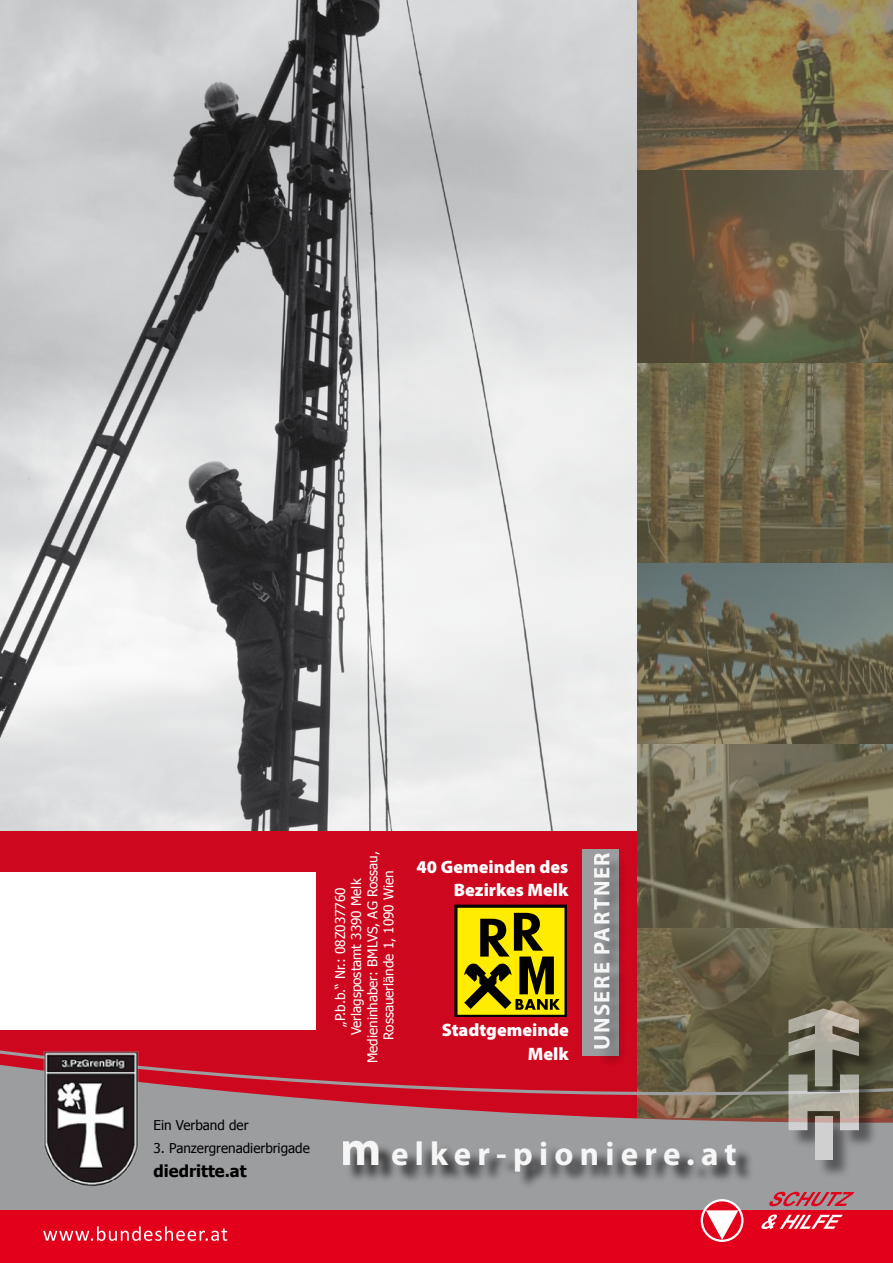
<style>
.page{position:relative;width:893px;height:1263px;background:#fff}
.page>*{position:absolute;margin:0;border:0;box-sizing:border-box;transform-origin:0 0}
.t1{font:700 33.3px "Myriad Pro";letter-spacing:.19em;color:#fff}
.t2{font:700 22.65px "Myriad Pro";letter-spacing:.07em;color:#fff}
.t3{font:900 18px/23.4px "Myriad Pro";color:#fff;text-align:right}
.t4{font:700 16.5px "Tahoma";color:#000}
.t5{font:13.5px/16.2px "Tahoma";color:#fff;text-align:center}
.t6{font:13.5px "Tahoma";color:#000}
.s1{font-size:48.45px}
</style>
<div class="page">
<img style="left:0;top:0;width:637px;height:831px">
<div style="left:0;top:831px;width:893px;height:370px;background:#cc071e"></div>
<div style="left:582px;top:849px;width:37px;height:206px;background:#9c9d9f"></div>
<svg style="left:455px;top:905px;width:112px;height:91px;background:#9b8f00"></svg>
<div style="left:0;top:872px;width:315px;height:157px;background:#fff"></div>
<div style="left:594px;top:854px;width:35px;height:215px;background:#000;opacity:.39"></div>
<svg style="left:637px;top:0;width:256px;height:996px;background:#70674c"></svg>
<svg style="left:0;top:996px;width:893px;height:214px;background:#9f9b9a"></svg>
<div style="left:344px;top:1142px;width:411px;height:49px;background:#000;opacity:.85"></div>
<svg style="left:0;top:1001px;width:893px;height:139px"></svg>
<div style="left:789px;top:1010px;width:90px;height:169px;background:#000;opacity:.83"></div>
<svg style="left:788px;top:1008px;width:71px;height:122px;background:#918d80"></svg>
<svg style="left:815px;top:1116px;width:17px;height:44px"></svg>
<img style="left:40px;top:1050px;width:100px;height:141px">
<div style="left:0;top:1210px;width:893px;height:53px;background:#e2001a"></div>
<svg style="left:702px;top:1200px;width:40px;height:41px"></svg>
<div style="left:701px;top:1199px;width:42px;height:43px;border:2px solid #fff;border-radius:50%"></div>
<svg style="left:706px;top:1210px;width:32px;height:30px"></svg>
<svg style="left:769px;top:1192px;width:85px;height:14px"></svg>
<svg style="left:761px;top:1214px;width:82px;height:15px"></svg>
<svg style="left:43px;top:1226px;width:184px;height:15px"></svg>
<p class="t6" style="left:154px;top:1116px;width:96px">Ein Verband der</p>
<p class="t6" style="left:154px;top:1139px;width:158px">3. Panzergrenadierbrigade</p>
<p class="t4" style="left:154px;top:1159px;width:95px">diedritte.at</p>
<p class="t5" style="left:331px;top:1063px;width:214px;rotate:-90deg">„P.b.b.“ Nr.: 08Z037760<br>Verlagspostamt 3390 Melk<br>Medieninhaber: BMLVS, AG Rossau,<br>Rossauerlände 1, 1090 Wien</p>
<h3 class="t3" style="left:417px;top:854px;width:153px">40 Gemeinden des<br>Bezirkes Melk</h3>
<h3 class="t3" style="left:442px;top:1018px;width:129px">Stadtgemeinde<br>Melk</h3>
<h2 class="t2" style="left:587px;top:1050px;width:198px;rotate:-90deg">UnserE PARTNER</h2>
<h1 class="t1" style="left:341px;top:1132px;width:397px"><span class="s1">m</span>elker-pioniere.at</h1>
<h3 class="t3" style="left:483px;top:1135px;width:48px">MELK</h3>
</div>
